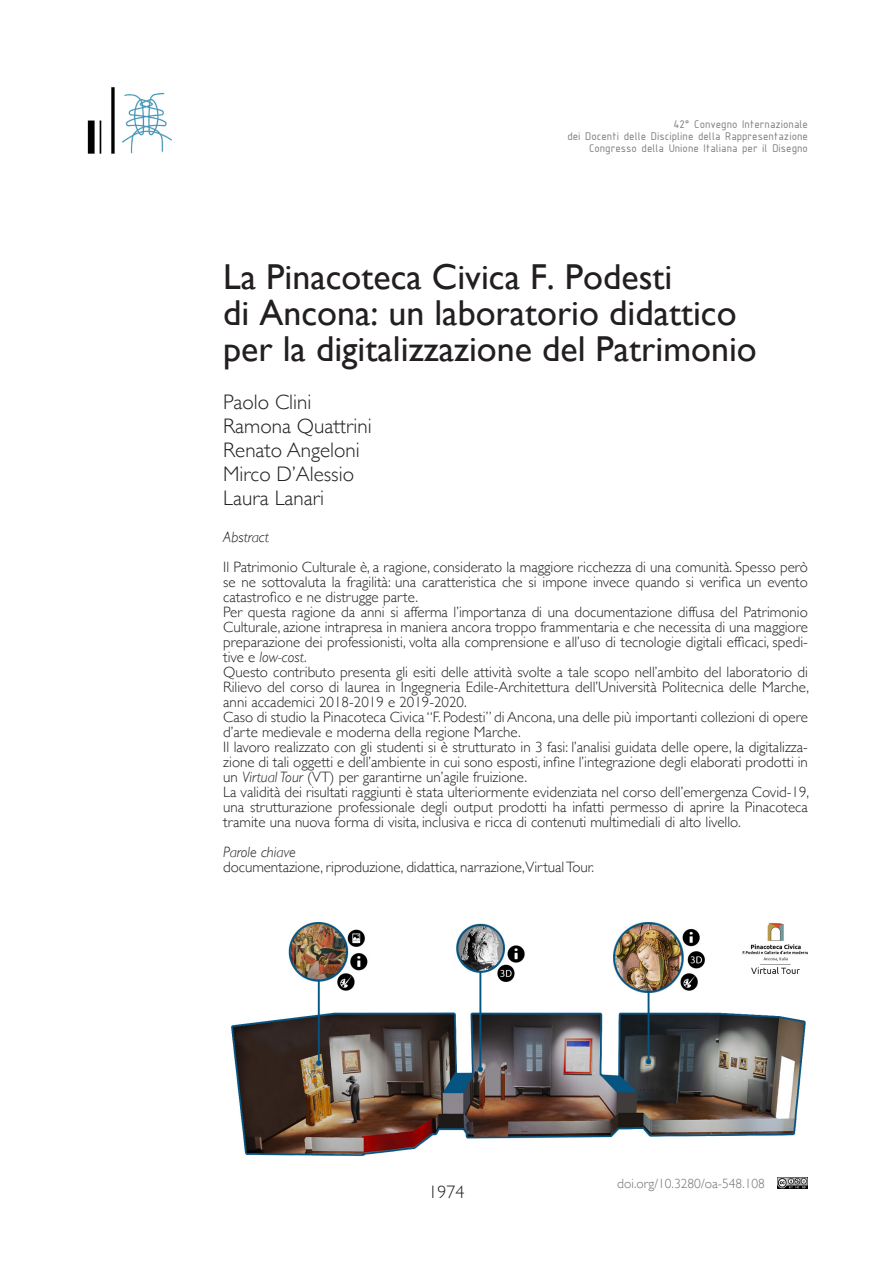
<style>
.page{position:relative;width:893px;height:1263px;background:#fff}
.page>*{position:absolute;margin:0;border:0;box-sizing:border-box;transform-origin:0 0}
.t1{font:36px "Gill Sans";color:#231f20}
.t2{font:300 21px "Gill Sans";color:#231f20}
.t3{font:300 18px "Gill Sans";color:#231f20}
.t4{font:300 15px/15px "Gill Sans";color:#231f20;text-align:justify}
.t5{font:italic 300 15px "Gill Sans";color:#231f20}
.t6{font:300 13.5px "Gill Sans";color:#717275}
.t7{font:12px "ISOCPEUR";color:#7a7c7f}
.s1{font-style:italic}
</style>
<div class="page">
<img style="left:87px;top:87px;width:85px;height:67px">
<img style="left:778px;top:1178px;width:30px;height:10px">
<img style="left:231px;top:922px;width:577px;height:235px">
<p class="t7" style="left:673px;top:116px;width:136px">42° Convegno Internazionale</p>
<p class="t7" style="left:567px;top:128px;width:242px">dei Docenti delle Discipline della Rappresentazione</p>
<p class="t7" style="left:589px;top:140px;width:220px">Congresso della Unione Italiana per il Disegno</p>
<p class="t1" style="left:223px;top:255px;width:451px">La Pinacoteca Civica F. Podesti</p>
<p class="t1" style="left:223px;top:291px;width:515px">di Ancona: un laboratorio didattico</p>
<p class="t1" style="left:223px;top:327px;width:535px">per la digitalizzazione del Patrimonio</p>
<p class="t2" style="left:223px;top:385px;width:90px">Paolo Clini</p>
<p class="t2" style="left:223px;top:409px;width:150px">Ramona Quattrini</p>
<p class="t2" style="left:223px;top:433px;width:138px">Renato Angeloni</p>
<p class="t2" style="left:223px;top:457px;width:132px">Mirco D’Alessio</p>
<p class="t2" style="left:223px;top:481px;width:102px">Laura Lanari</p>
<p class="t5" style="left:223px;top:528px;width:47px">Abstract</p>
<p class="t4" style="left:223px;top:559px;width:586px">Il Patrimonio Culturale è, a ragione, considerato la maggiore ricchezza di una comunità. Spesso però se ne sottovaluta la fragilità: una caratteristica che si impone invece quando si verifica un evento catastrofico e ne distrugge parte.</p>
<p class="t4" style="left:223px;top:604px;width:586px">Per questa ragione da anni si afferma l’importanza di una documentazione diffusa del Patrimonio Culturale, azione intrapresa in maniera ancora troppo frammentaria e che necessita di una maggiore preparazione dei professionisti, volta alla comprensione e all’uso di tecnologie digitali efficaci, spedi&shy;tive e <span class="s1">low-cost</span>.</p>
<p class="t4" style="left:223px;top:664px;width:587px">Questo contributo presenta gli esiti delle attività svolte a tale scopo nell’ambito del laboratorio di Rilievo del corso di laurea in Ingegneria Edile-Architettura dell’Università Politecnica delle Marche, anni accademici 2018-2019 e 2019-2020.</p>
<p class="t4" style="left:223px;top:709px;width:586px">Caso di studio la Pinacoteca Civica “F. Podesti” di Ancona, una delle più importanti collezioni di opere d’arte medievale e moderna della regione Marche.</p>
<p class="t4" style="left:223px;top:739px;width:586px">Il lavoro realizzato con gli studenti si è strutturato in 3 fasi: l’analisi guidata delle opere, la digitalizza&shy;zione di tali oggetti e dell’ambiente in cui sono esposti, infine l’integrazione degli elaborati prodotti in un <span class="s1">Virtual Tour</span> (VT) per garantirne un’agile fruizione.</p>
<p class="t4" style="left:223px;top:784px;width:587px">La validità dei risultati raggiunti è stata ulteriormente evidenziata nel corso dell’emergenza Covid-19, una strutturazione professionale degli output prodotti ha infatti permesso di aprire la Pinacoteca tramite una nuova forma di visita, inclusiva e ricca di contenuti multimediali di alto livello.</p>
<p class="t5" style="left:223px;top:843px;width:74px">Parole chiave</p>
<p class="t4" style="left:223px;top:859px;width:372px">documentazione, riproduzione, didattica, narrazione,Virtual Tour.</p>
<p class="t3" style="left:428px;top:1178px;width:37px">1974</p>
<p class="t6" style="left:617px;top:1172px;width:149px">doi.org/10.3280/oa-548.108</p>
</div>
